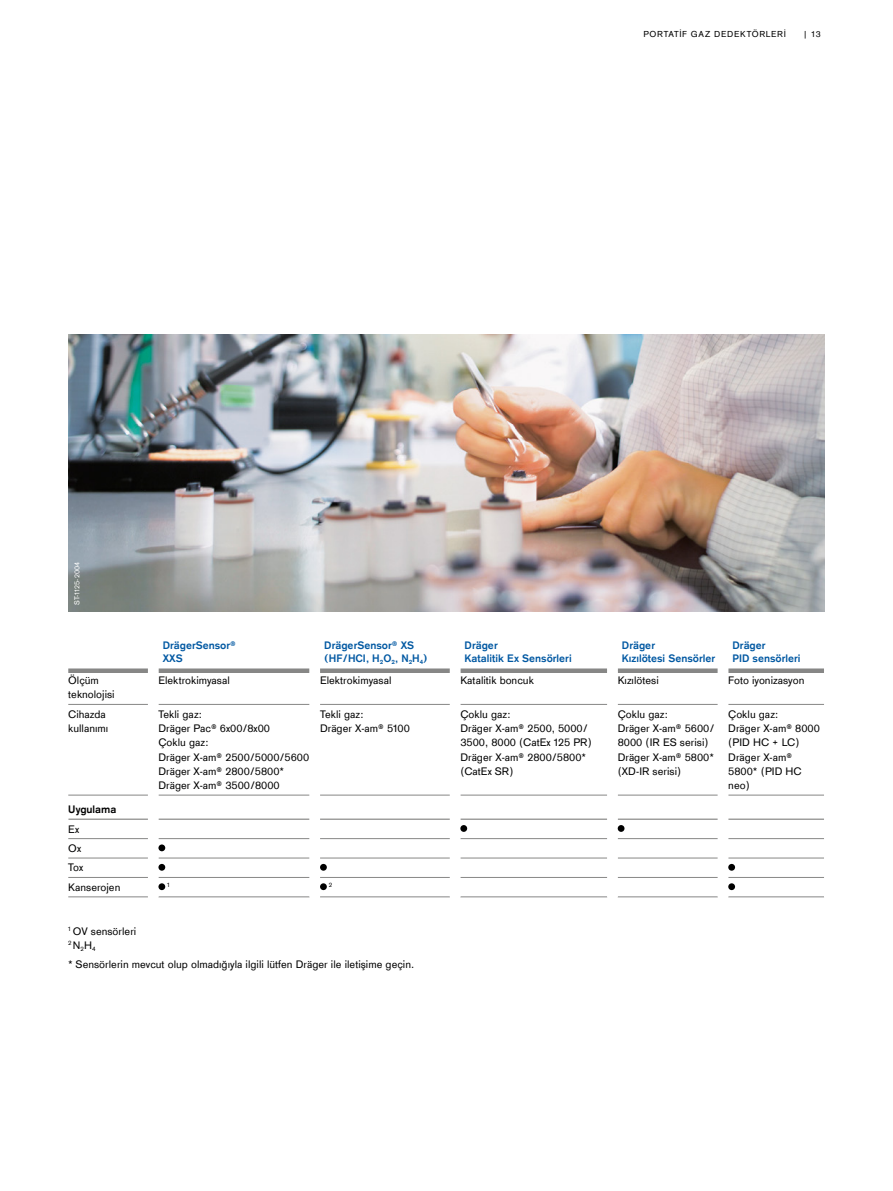
<style>
.page{position:relative;width:893px;height:1191px;background:#fff}
.page>*{position:absolute;margin:0;border:0;box-sizing:border-box;transform-origin:0 0}
.t1{font:11.25px/14.2px "Draeger Sans Global";color:#000}
.t2{font:700 11.25px/13.5px "Draeger Sans Global";color:#0058a2}
.t3{font:700 11.25px "Draeger Sans Global";color:#000}
.t4{font:9px "Draeger Sans Global";letter-spacing:.075em;color:#000}
.t5{font:7.5px "Draeger Sans Global";letter-spacing:.005em;color:#fff}
.t6{font:6.45px "Draeger Sans Global";color:#000}
</style>
<div class="page">
<img style="left:68px;top:335px;width:757px;height:276px">
<hr style="left:68px;top:818px;width:80px;height:1px;background:#878786">
<hr style="left:158px;top:818px;width:152px;height:1px;background:#878786">
<hr style="left:320px;top:818px;width:130px;height:1px;background:#878786">
<hr style="left:460px;top:818px;width:147px;height:1px;background:#878786">
<hr style="left:618px;top:818px;width:100px;height:1px;background:#878786">
<hr style="left:728px;top:818px;width:96px;height:1px;background:#878786">
<hr style="left:68px;top:704px;width:80px;height:1px;background:#878786">
<hr style="left:158px;top:704px;width:152px;height:1px;background:#878786">
<hr style="left:320px;top:704px;width:130px;height:1px;background:#878786">
<hr style="left:460px;top:704px;width:147px;height:1px;background:#878786">
<hr style="left:618px;top:704px;width:100px;height:1px;background:#878786">
<hr style="left:728px;top:704px;width:96px;height:1px;background:#878786">
<hr style="left:68px;top:795px;width:80px;height:1px;background:#878786">
<hr style="left:158px;top:795px;width:152px;height:1px;background:#878786">
<hr style="left:320px;top:795px;width:130px;height:1px;background:#878786">
<hr style="left:460px;top:795px;width:147px;height:1px;background:#878786">
<hr style="left:618px;top:795px;width:100px;height:1px;background:#878786">
<hr style="left:728px;top:795px;width:96px;height:1px;background:#878786">
<hr style="left:68px;top:838px;width:80px;height:1px;background:#878786">
<hr style="left:158px;top:838px;width:152px;height:1px;background:#878786">
<hr style="left:320px;top:838px;width:130px;height:1px;background:#878786">
<hr style="left:460px;top:838px;width:147px;height:1px;background:#878786">
<hr style="left:618px;top:838px;width:100px;height:1px;background:#878786">
<hr style="left:728px;top:838px;width:96px;height:1px;background:#878786">
<hr style="left:68px;top:857px;width:80px;height:1px;background:#878786">
<hr style="left:158px;top:857px;width:152px;height:1px;background:#878786">
<hr style="left:320px;top:857px;width:130px;height:1px;background:#878786">
<hr style="left:460px;top:857px;width:147px;height:1px;background:#878786">
<hr style="left:618px;top:857px;width:100px;height:1px;background:#878786">
<hr style="left:728px;top:857px;width:96px;height:1px;background:#878786">
<hr style="left:68px;top:877px;width:80px;height:1px;background:#878786">
<hr style="left:158px;top:877px;width:152px;height:1px;background:#878786">
<hr style="left:320px;top:877px;width:130px;height:1px;background:#878786">
<hr style="left:460px;top:877px;width:147px;height:1px;background:#878786">
<hr style="left:618px;top:877px;width:100px;height:1px;background:#878786">
<hr style="left:728px;top:877px;width:96px;height:1px;background:#878786">
<hr style="left:68px;top:896px;width:80px;height:1px;background:#878786">
<hr style="left:158px;top:896px;width:152px;height:1px;background:#878786">
<hr style="left:320px;top:896px;width:130px;height:1px;background:#878786">
<hr style="left:460px;top:896px;width:147px;height:1px;background:#878786">
<hr style="left:618px;top:896px;width:100px;height:1px;background:#878786">
<hr style="left:728px;top:896px;width:96px;height:1px;background:#878786">
<div style="left:68px;top:668px;width:80px;height:5px;background:#878786"></div>
<div style="left:158px;top:668px;width:152px;height:5px;background:#878786"></div>
<div style="left:320px;top:668px;width:130px;height:5px;background:#878786"></div>
<div style="left:460px;top:668px;width:147px;height:5px;background:#878786"></div>
<div style="left:618px;top:668px;width:100px;height:5px;background:#878786"></div>
<div style="left:728px;top:668px;width:96px;height:5px;background:#878786"></div>
<div style="left:460px;top:825px;width:7px;height:7px;background:#000;border-radius:50%"></div>
<div style="left:618px;top:825px;width:6px;height:7px;background:#000;border-radius:50%"></div>
<div style="left:158px;top:844px;width:7px;height:7px;background:#000;border-radius:50%"></div>
<div style="left:158px;top:864px;width:7px;height:6px;background:#000;border-radius:50%"></div>
<div style="left:320px;top:864px;width:7px;height:6px;background:#000;border-radius:50%"></div>
<div style="left:728px;top:864px;width:7px;height:6px;background:#000;border-radius:50%"></div>
<div style="left:158px;top:883px;width:7px;height:7px;background:#000;border-radius:50%"></div>
<div style="left:320px;top:883px;width:7px;height:7px;background:#000;border-radius:50%"></div>
<div style="left:728px;top:883px;width:7px;height:7px;background:#000;border-radius:50%"></div>
<p class="t4" style="left:643px;top:29px;width:144px">PORTATİF GAZ DEDEKTÖRLERİ</p>
<p class="t4" style="left:803px;top:29px;width:19px">| 13</p>
<p class="t5" style="left:72px;top:605px;width:45px;rotate:-90deg">ST-1125-2004</p>
<p class="t2" style="left:163px;top:638px;width:75px">DrägerSensor®<br>XXS</p>
<p class="t2" style="left:324px;top:638px;width:105px">DrägerSensor® XS (HF/HCI, H<sub>2</sub>O<sub>2</sub>, N<sub>2</sub>H<sub>4</sub>)</p>
<p class="t2" style="left:465px;top:638px;width:109px">Dräger<br>Katalitik Ex Sensörleri</p>
<p class="t2" style="left:622px;top:638px;width:95px">Dräger<br>Kızılötesi Sensörler</p>
<p class="t2" style="left:732px;top:638px;width:70px">Dräger<br>PID sensörleri</p>
<p class="t1" style="left:68px;top:673px;width:48px">Ölçüm teknolojisi</p>
<p class="t1" style="left:158px;top:673px;width:73px">Elektrokimyasal</p>
<p class="t1" style="left:320px;top:673px;width:73px">Elektrokimyasal</p>
<p class="t1" style="left:460px;top:673px;width:75px">Katalitik boncuk</p>
<p class="t1" style="left:618px;top:673px;width:43px">Kızılötesi</p>
<p class="t1" style="left:728px;top:673px;width:78px">Foto iyonizasyon</p>
<p class="t1" style="left:68px;top:707px;width:42px">Cihazda kullanımı</p>
<p class="t1" style="left:158px;top:707px;width:152px">Tekli gaz:<br>Dräger Pac® 6x00/8x00<br>Çoklu gaz:<br>Dräger X-am® 2500/5000/5600<br>Dräger X-am® 2800/5800*<br>Dräger X-am® 3500/8000</p>
<p class="t1" style="left:320px;top:707px;width:91px">Tekli gaz:<br>Dräger X-am® 5100</p>
<p class="t1" style="left:460px;top:707px;width:133px">Çoklu gaz:<br>Dräger X-am® 2500, 5000/<br>3500, 8000 (CatEx 125 PR)<br>Dräger X-am® 2800/5800* (CatEx SR)</p>
<p class="t1" style="left:618px;top:707px;width:98px">Çoklu gaz:<br>Dräger X-am® 5600/<br>8000 (IR ES serisi)<br>Dräger X-am® 5800* (XD-IR serisi)</p>
<p class="t1" style="left:728px;top:707px;width:93px">Çoklu gaz:<br>Dräger X-am® 8000 (PID HC + LC)<br>Dräger X-am®<br>5800* (PID HC neo)</p>
<p class="t3" style="left:68px;top:803px;width:50px">Uygulama</p>
<p class="t1" style="left:68px;top:819px;width:54px;line-height:19.4px">Ex<br>Ox<br>Tox<br>Kanserojen</p>
<p class="t6" style="left:167px;top:881px;width:4px">1</p>
<p class="t6" style="left:329px;top:881px;width:5px">2</p>
<p class="t1" style="left:68px;top:923px;width:70px"><sup>1</sup> OV sensörleri</p>
<p class="t6" style="left:68px;top:945px;width:29px">2 <sup>N</sup>2<sup>H</sup>4</p>
<p class="t1" style="left:68px;top:957px;width:348px">* Sensörlerin mevcut olup olmadığıyla ilgili lütfen Dräger ile iletişime geçin.</p>
</div>
